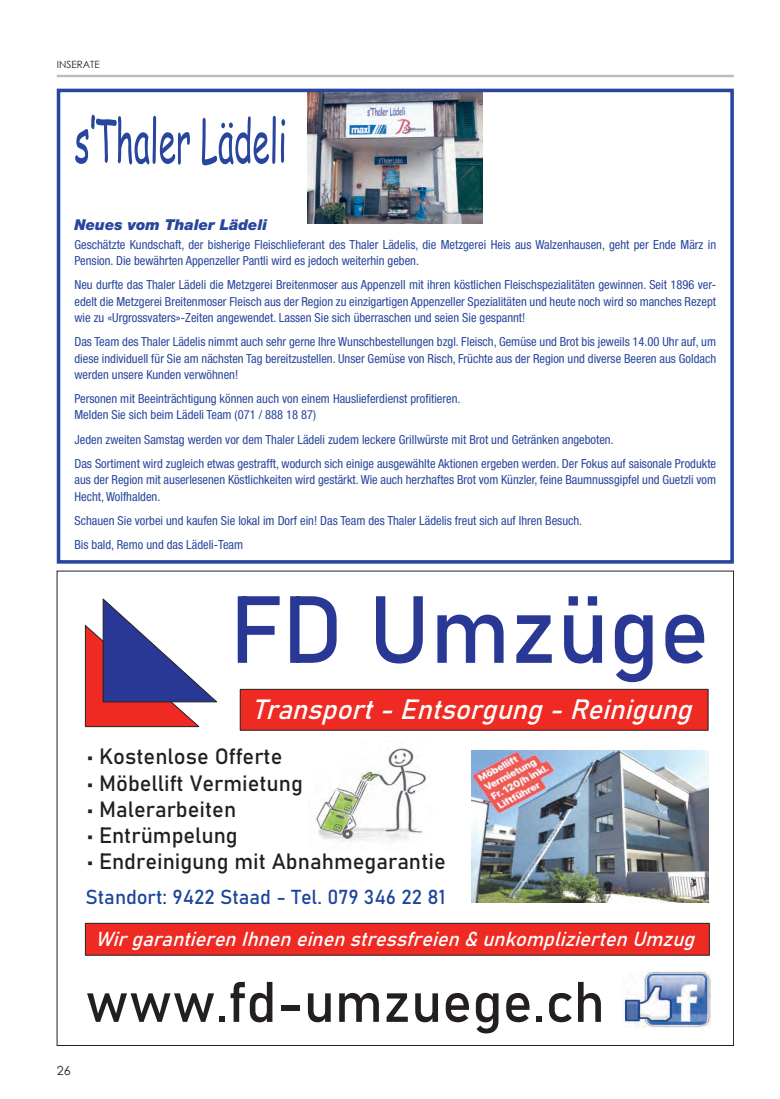
<style>
.page{position:relative;width:780px;height:1099px;background:#fff}
.page>*{position:absolute;margin:0;border:0;box-sizing:border-box;transform-origin:0 0}
.t1{font:93.75px "Bahnschrift";color:#2a3895}
.t2{font:56.25px "Bahnschrift";color:#231f20}
.t3{font:italic 27.5px "Bahnschrift";color:#fff}
.t4{font:21.88px "Bahnschrift";color:#231f20}
.t5{font:italic 20px "Bahnschrift";color:#fff}
.t6{font:20px "Bahnschrift";color:#1d459c}
.t7{font:italic 900 15px "Helvetica Neue LT Std";color:#28469d}
.t8{font:condensed 12.5px/16.2px "Helvetica Neue LT Std";color:#28469d}
.t9{font:12.5px "Century Gothic";color:#231f20}
.t10{font:10px "Century Gothic";color:#231f20}
</style>
<div class="page">
<hr style="left:57px;top:75px;width:676px;height:2px;background:#bcbdc0">
<img style="left:315px;top:748px;width:111px;height:94px">
<svg style="left:85px;top:598px;width:132px;height:129px"></svg>
<svg style="left:239px;top:688px;width:469px;height:43px;background:#e42f28"></svg>
<svg style="left:85px;top:922px;width:625px;height:33px;background:#e52f28"></svg>
<img style="left:622px;top:971px;width:89px;height:56px">
<img style="left:471px;top:750px;width:237px;height:153px">
<svg style="left:202px;top:116px;width:83px;height:49px"></svg>
<svg style="left:75px;top:115px;width:115px;height:50px"></svg>
<img style="left:308px;top:94px;width:174px;height:129px">
<div style="left:57px;top:89px;width:676px;height:474px;border:4px solid #28469d"></div>
<p class="t10" style="left:57px;top:57px;width:45px">INSERATE</p>
<p class="t7" style="left:74px;top:215px;width:194px">Neues vom Thaler Lädeli</p>
<p class="t8" style="left:74px;top:236px;width:643px">Geschätzte Kundschaft, der bisherige Fleischlieferant des Thaler Lädelis, die Metzgerei Heis aus Walzenhausen, geht per Ende März in<br>Pension. Die bewährten Appenzeller Pantli wird es jedoch weiterhin geben.</p>
<p class="t8" style="left:74px;top:277px;width:643px;text-align:justify">Neu durfte das Thaler Lädeli die Metzgerei Breitenmoser aus Appenzell mit ihren köstlichen Fleischspezialitäten gewinnen. Seit 1896 ver&shy;edelt die Metzgerei Breitenmoser Fleisch aus der Region zu einzigartigen Appenzeller Spezialitäten und heute noch wird so manches Rezept wie zu «Urgrossvaters»-Zeiten angewendet. Lassen Sie sich überraschen und seien Sie gespannt!</p>
<p class="t8" style="left:74px;top:333px;width:643px;text-align:justify">Das Team des Thaler Lädelis nimmt auch sehr gerne Ihre Wunschbestellungen bzgl. Fleisch, Gemüse und Brot bis jeweils 14.00 Uhr auf, um diese individuell für Sie am nächsten Tag bereitzustellen. Unser Gemüse von Risch, Früchte aus der Region und diverse Beeren aus Goldach werden unsere Kunden verwöhnen!</p>
<p class="t8" style="left:74px;top:390px;width:387px">Personen mit Beeinträchtigung können auch von einem Hauslieferdienst profitieren.<br>Melden Sie sich beim Lädeli Team (071 / 888 18 87)</p>
<p class="t8" style="left:74px;top:427px;width:643px;line-height:24.4px">Jeden zweiten Samstag werden vor dem Thaler Lädeli zudem leckere Grillwürste mit Brot und Getränken angeboten.<br>Das Sortiment wird zugleich etwas gestrafft, wodurch sich einige ausgewählte Aktionen ergeben werden. Der Fokus auf saisonale Produkte</p>
<p class="t8" style="left:74px;top:472px;width:643px">aus der Region mit auserlesenen Köstlichkeiten wird gestärkt. Wie auch herzhaftes Brot vom Künzler, feine Baumnussgipfel und Guetzli vom<br>Hecht, Wolfhalden.</p>
<p class="t8" style="left:74px;top:508px;width:509px;line-height:24.4px">Schauen Sie vorbei und kaufen Sie lokal im Dorf ein! Das Team des Thaler Lädelis freut sich auf Ihren Besuch.<br>Bis bald, Remo und das Lädeli-Team</p>
<h1 class="t1" style="left:229px;top:595px;width:482px">FD Umzüge</h1>
<h3 class="t3" style="left:252px;top:699px;width:447px">Transport- Entsorgung - Reinigung</h3>
<h3 class="t4" style="left:87px;top:748px;width:197px">• Kostenlose Offerte</h3>
<h3 class="t4" style="left:87px;top:774px;width:217px">• Möbellift Vermietung</h3>
<h3 class="t4" style="left:87px;top:801px;width:151px">• Malerarbeiten</h3>
<h3 class="t4" style="left:87px;top:827px;width:152px">• Entrümpelung</h3>
<h3 class="t4" style="left:87px;top:853px;width:360px">• Endreinigung mit Abnahmegarantie</h3>
<h3 class="t6" style="left:85px;top:890px;width:361px">Standort: 9422 Staad - Tel. 079 346 22 81</h3>
<h3 class="t5" style="left:95px;top:931px;width:605px">Wirgarantieren Ihnen einen stressfreien &amp; unkomplizierten Umzug</h3>
<p class="t9" style="left:57px;top:1061px;width:15px">26</p>
<h2 class="t2" style="left:85px;top:981px;width:521px">www.fd-umzuege.ch</h2>
</div>
